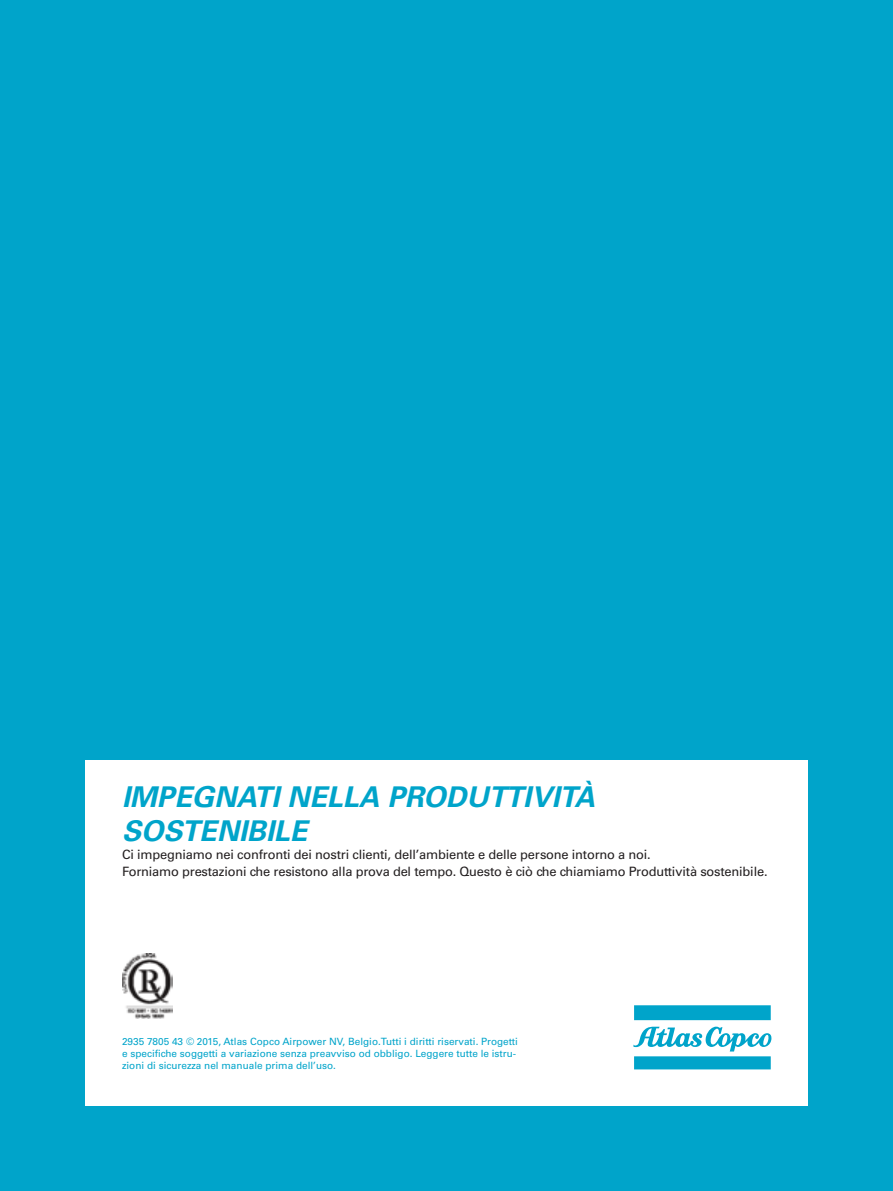
<style>
.page{position:relative;width:893px;height:1191px;background:#00a4ca}
.page>*{position:absolute;margin:0;border:0;box-sizing:border-box;transform-origin:0 0}
.t1{font:italic 700 28.65px "Univers LT Std";color:#00a4ca}
.t2{font:12.9px/17.1px "Univers LT Std";letter-spacing:-.015em;color:#231f20}
.t3{font:10.05px/12px "Univers LT Std";color:#00a4ca}
</style>
<div class="page">
<div style="left:85px;top:760px;width:723px;height:346px;background:#fff"></div>
<svg style="left:634px;top:1005px;width:137px;height:15px;background:#05a5cb"></svg>
<svg style="left:633px;top:1026px;width:139px;height:43px"></svg>
<img style="left:122px;top:953px;width:50px;height:65px">
<h1 class="t1" style="left:271px;top:780px;width:137px">I NELLA PRO</h1>
<h1 class="t1" style="left:446px;top:780px;width:151px">DUTTIVITÀ</h1>
<h1 class="t1" style="left:122px;top:780px;width:30px">IMPE</h1>
<h1 class="t1" style="left:192px;top:780px;width:43px">GNAT</h1>
<h1 class="t1" style="left:122px;top:814px;width:21px">SOSTEN</h1>
<h1 class="t1" style="left:239px;top:814px;width:70px">IBILE</h1>
<p class="t2" style="left:122px;top:846px;width:647px">Ci impegniamo nei confronti dei nostri clienti, dell’ambiente e delle persone intorno a noi.<br>Forniamo prestazioni che resistono alla prova del tempo. Questo è ciò che chiamiamo Produttività sostenibile.</p>
<p class="t3" style="left:122px;top:1036px;width:398px">2935 7805 43 © 2015, Atlas Copco Airpower NV, Belgio.Tutti i diritti riservati. Progetti e specifiche soggetti a variazione senza preavviso od obbligo. Leggere tutte le istru&shy;zioni di sicurezza nel manuale prima dell’uso.</p>
</div>
